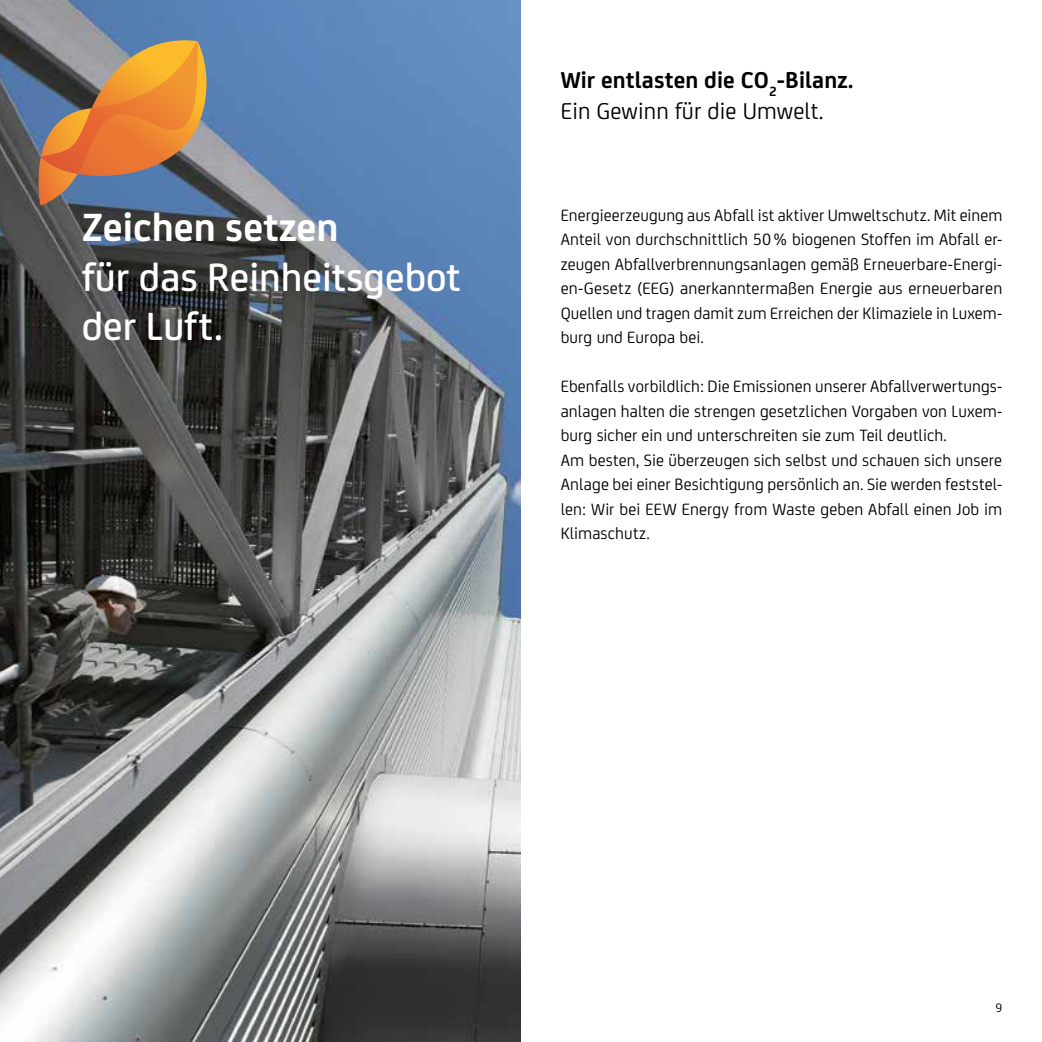
<style>
.page{position:relative;width:1042px;height:1042px;background:#fff}
.page>*{position:absolute;margin:0;border:0;box-sizing:border-box;transform-origin:0 0}
.t1{font:500 42px/49px "EEW";color:#fff}
.t2{font:700 42px "EEW";color:#fff}
.t3{font:700 24.5px/31.5px "EEW";letter-spacing:.005em;color:#000}
.t4{font:17.5px/24.5px "EEW";letter-spacing:.005em;color:#000;text-align:justify}
.t5{font:13.12px "EEW";color:#000}
.s1{font-weight:400}
</style>
<div class="page">
<img style="left:0;top:0;width:521px;height:1042px">
<svg style="left:32px;top:40px;width:183px;height:166px;background:#a87f5e"></svg>
<h1 class="t2" style="left:82px;top:196px;width:258px">Zeichen setzen</h1>
<h1 class="t1" style="left:82px;top:249px;width:380px">für das Reinheitsgebot der Luft.</h1>
<h2 class="t3" style="left:561px;top:62px;width:294px">Wir entlasten die CO<sub>2</sub>-Bilanz.<br><span class="s1">Ein Gewinn für die Umwelt.</span></h2>
<p class="t4" style="left:561px;top:201px;width:443px">Energieerzeugung aus Abfall ist aktiver Umweltschutz. Mit einem Anteil von durchschnittlich 50% biogenen Stoffen im Abfall er&shy;zeugen Abfallverbrennungsanlagen gemäß Erneuerbare-Energi&shy;en-Gesetz (EEG) anerkanntermaßen Energie aus erneuerbaren Quellen und tragen damit zum Erreichen der Klimaziele in Luxem&shy;burg und Europa bei.</p>
<p class="t4" style="left:561px;top:373px;width:443px;text-align:left">Ebenfalls vorbildlich: Die Emissionen unserer Abfallverwertungs&shy;anlagen halten die strengen gesetzlichen Vorgaben von Luxem&shy;burg sicher ein und unterschreiten sie zum Teil deutlich.<br>Am besten, Sie überzeugen sich selbst und schauen sich unsere Anlage bei einer Besichtigung persönlich an. Sie werden feststel&shy;len: Wir bei EEW Energy from Waste geben Abfall einen Job im Klimaschutz.</p>
<p class="t5" style="left:995px;top:998px;width:8px">9</p>
</div>
